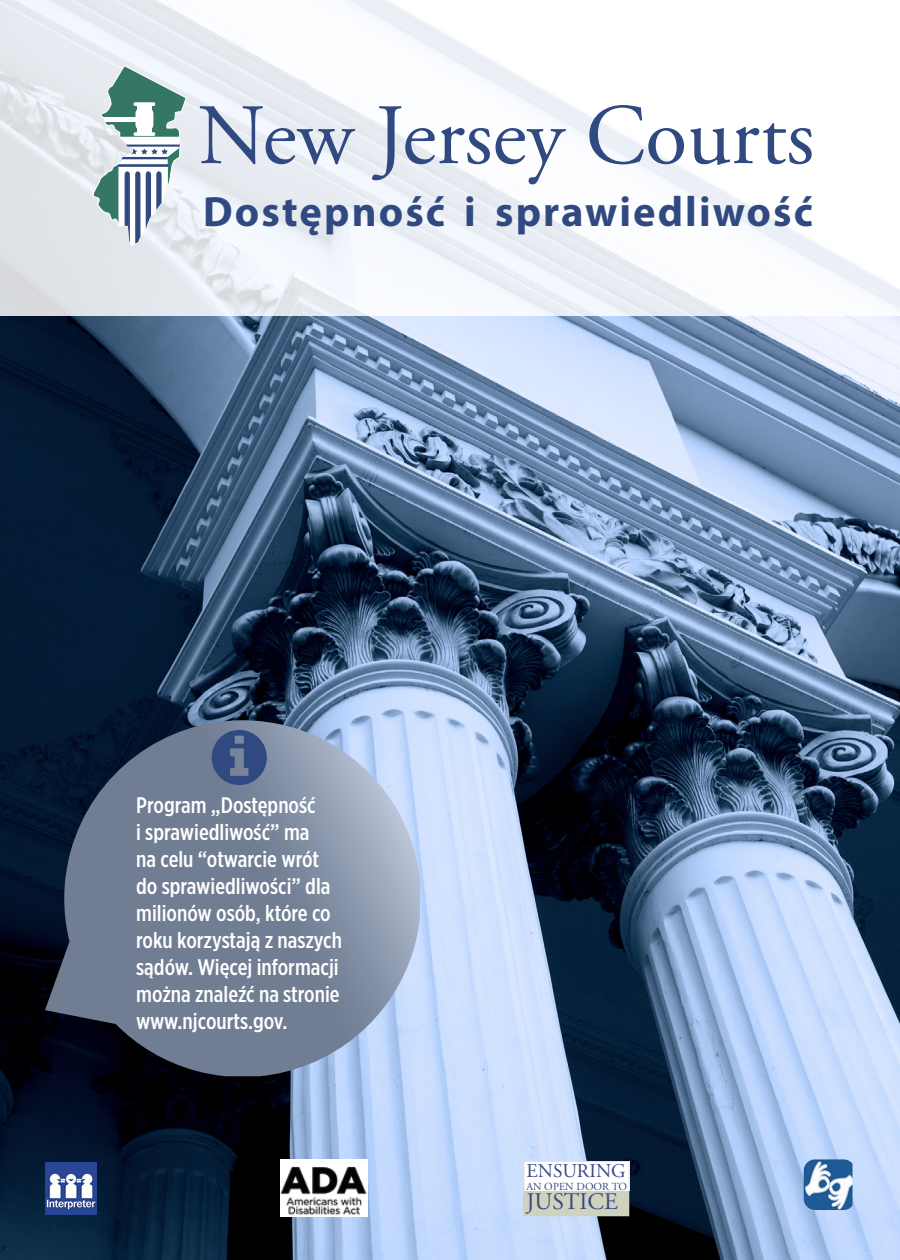
<style>
.page{position:relative;width:900px;height:1260px;background:#fff}
.page>*{position:absolute;margin:0;border:0;box-sizing:border-box;transform-origin:0 0}
.t1{font:85.75px "Adobe Garamond Pro";color:#304a81}
.t2{font:700 42.5px "Myriad Pro";letter-spacing:.05em;color:#304a81}
.t3{font:23.75px "Adobe Garamond Pro";color:#374983}
.t4{font:500 22.5px/27px "Gotham X Narrow";color:#fff}
.t5{font:19.5px "Adobe Garamond Pro";color:#374983}
.t6{font:10.75px "Adobe Garamond Pro";color:#374983}
</style>
<div class="page">
<img style="left:0;top:315px;width:900px;height:945px">
<svg style="left:524px;top:1161px;width:105px;height:30px"></svg>
<div style="left:524px;top:1191px;width:105px;height:25px;background:#cfd2bc"></div>
<img style="left:45px;top:1163px;width:52px;height:52px">
<img style="left:804px;top:1159px;width:49px;height:51px">
<img style="left:280px;top:1159px;width:87px;height:57px">
<svg style="left:0;top:0;width:900px;height:315px"></svg>
<svg style="left:93px;top:65px;width:94px;height:181px"></svg>
<svg style="left:45px;top:720px;width:375px;height:356px"></svg>
<svg style="left:212px;top:730px;width:55px;height:55px"></svg>
<p class="t1" style="left:198px;top:84px;width:618px">New Jersey Courts</p>
<p class="t2" style="left:203px;top:184px;width:611px">Dostępność i sprawiedliwość</p>
<p class="t4" style="left:136px;top:791px;width:207px">Program „Dostępność<br>i sprawiedliwość” ma<br>na celu “otwarcie wrót do sprawiedliwości” dla milionów osób, które co roku korzystają z naszych sądów. Więcej informacji można znaleźć na stronie www.njcourts.gov.</p>
<p class="t5" style="left:526px;top:1159px;width:101px">ENSURING</p>
<p class="t6" style="left:526px;top:1180px;width:102px">AN OPEN DOOR TO</p>
<p class="t3" style="left:526px;top:1188px;width:93px">JUSTICE</p>
</div>
